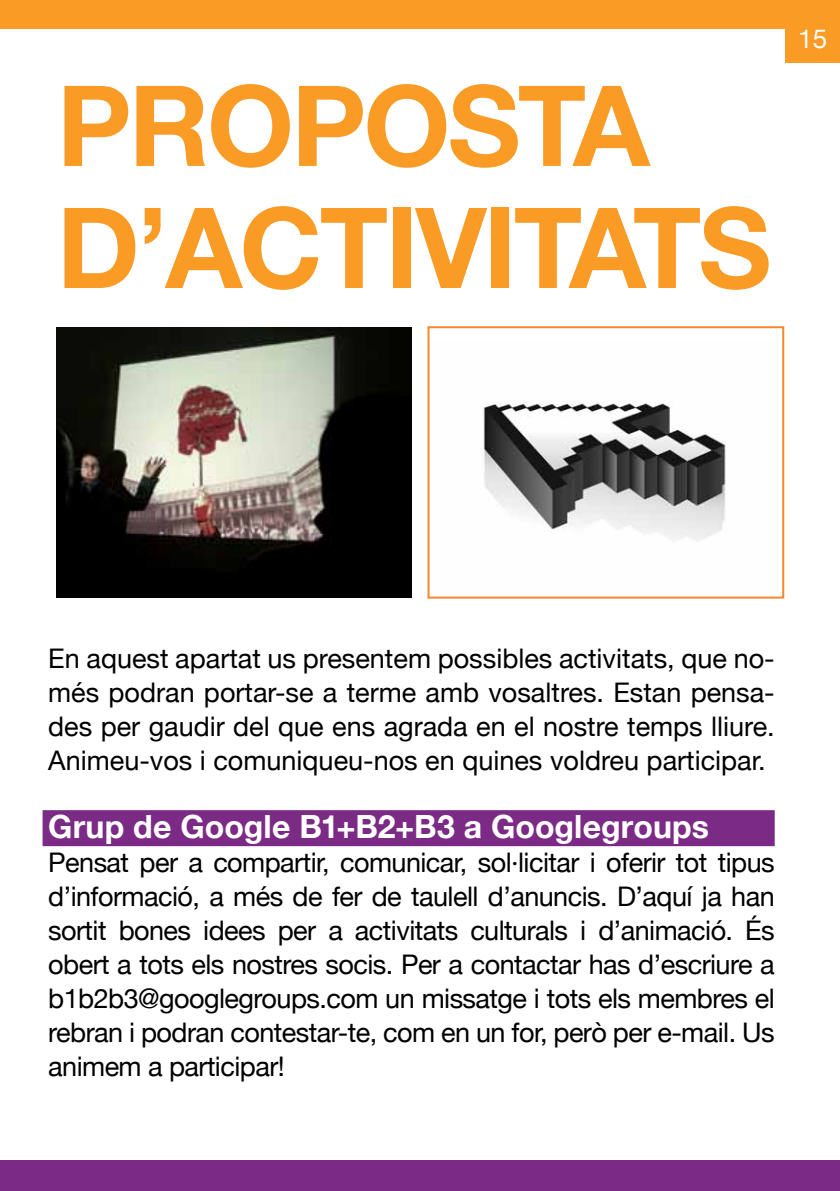
<style>
.page{position:relative;width:840px;height:1191px;background:#fff}
.page>*{position:absolute;margin:0;border:0;box-sizing:border-box;transform-origin:0 0}
.t1{font:700 112px/122px "Helvetica Neue";letter-spacing:-.025em;color:#f99b25}
.t2{font:700 32px "Helvetica Neue";letter-spacing:.005em;color:#fff}
.t3{font:27px/34px "Helvetica Neue";letter-spacing:-.02em;color:#000;text-align:justify}
.t4{font:26px "Helvetica Neue";color:#fff}
</style>
<div class="page">
<div style="left:0;top:0;width:839px;height:29px;background:#f99b25"></div>
<div style="left:0;top:1161px;width:839px;height:30px;background:#7b2b85"></div>
<div style="left:784px;top:9px;width:55px;height:53px;background:#f99b25"></div>
<div style="left:43px;top:810px;width:731px;height:36px;background:#7b2b85"></div>
<img style="left:57px;top:327px;width:354px;height:270px">
<img style="left:483px;top:402px;width:243px;height:140px">
<div style="left:427px;top:326px;width:356px;height:272px;border:2px solid #f6892e"></div>
<h1 class="t1" style="left:57px;top:62px;width:715px">PROPOSTA<br>D’ACTIVITATS</h1>
<p class="t4" style="left:797px;top:23px;width:30px">15</p>
<p class="t3" style="left:48px;top:640px;width:727px">En aquest apartat us presentem possibles activitats, que no&shy;més podran portar-se a terme amb vosaltres. Estan pensa&shy;des per gaudir del que ens agrada en el nostre temps lliure.<br>Animeu-vos i comuniqueu-nos en quines voldreu participar.</p>
<p class="t2" style="left:48px;top:806px;width:662px">Grup de Google B1+B2+B3 a Googlegroups</p>
<p class="t3" style="left:48px;top:844px;width:727px">Pensat per a compartir, comunicar, sol·licitar i oferir tot tipus d’informació, a més de fer de taulell d’anuncis. D’aquí ja han sortit bones idees per a activitats culturals i d’animació. És obert a tots els nostres socis. Per a contactar has d’escriure a b1b2b3@googlegroups.com un missatge i tots els membres el rebran i podran contestar-te, com en un for, però per e-mail. Us animem a participar!</p>
</div>
